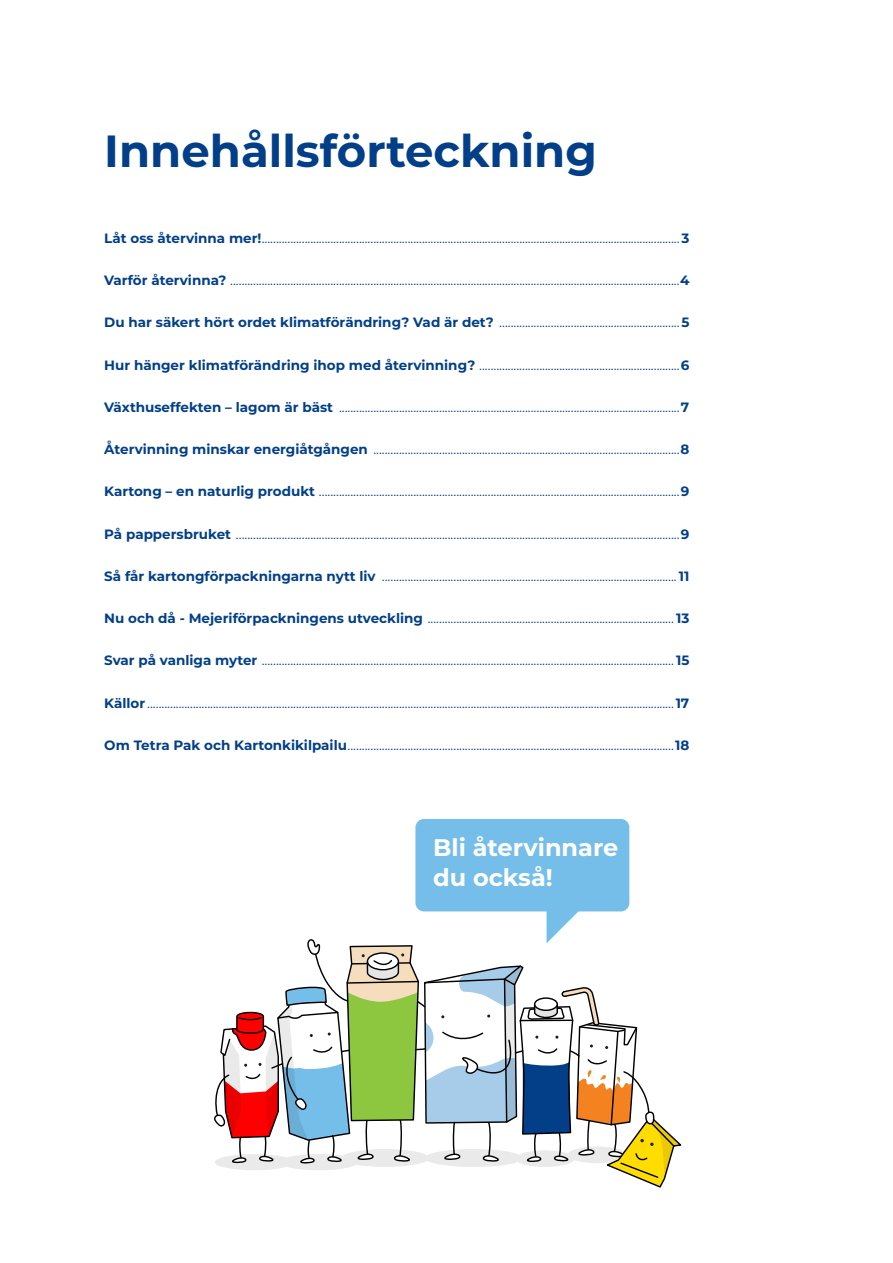
<style>
.page{position:relative;width:893px;height:1263px;background:#fff}
.page>*{position:absolute;margin:0;border:0;box-sizing:border-box;transform-origin:0 0}
.t1{font:700 45px "Montserrat";color:#023f88}
.t2{font:700 24px/30px "Montserrat";color:#fff}
.t3{font:13.5px "Montserrat";color:#023f88}
.s1{font-weight:700}
</style>
<div class="page">
<div style="left:415px;top:819px;width:214px;height:92px;background:#75bee9;border-radius:9px"></div>
<svg style="left:214px;top:901px;width:468px;height:287px"></svg>
<p class="t1" style="left:104px;top:118px;width:494px">Innehållsförteckning</p>
<p class="t3" style="left:104px;top:229px;width:586px"><span class="s1">Låt oss återvinna mer!</span>..................................................................................................................................................<span class="s1">3</span></p>
<p class="t3" style="left:104px;top:271px;width:586px"><span class="s1">Varför återvinna?</span> .............................................................................................................................................................<span class="s1">4</span></p>
<p class="t3" style="left:104px;top:313px;width:587px"><span class="s1">Du har säkert hört ordet klimatförändring? Vad är det?</span> ...............................................................<span class="s1">5</span></p>
<p class="t3" style="left:104px;top:355px;width:586px"><span class="s1">Hur hänger klimatförändring ihop med återvinning?</span> ......................................................................<span class="s1">6</span></p>
<p class="t3" style="left:104px;top:398px;width:586px"><span class="s1">Växthuseffekten – lagom är bäst</span> .......................................................................................................................<span class="s1">7</span></p>
<p class="t3" style="left:104px;top:440px;width:587px"><span class="s1">Återvinning minskar energiåtgången</span> ...........................................................................................................<span class="s1">8</span></p>
<p class="t3" style="left:104px;top:482px;width:586px"><span class="s1">Kartong – en naturlig produkt</span> ..............................................................................................................................<span class="s1">9</span></p>
<p class="t3" style="left:104px;top:524px;width:586px"><span class="s1">På pappersbruket</span> ...........................................................................................................................................................<span class="s1">9</span></p>
<p class="t3" style="left:104px;top:567px;width:587px"><span class="s1">Så får kartongförpackningarna nytt liv</span> .......................................................................................................<span class="s1">11</span></p>
<p class="t3" style="left:104px;top:609px;width:587px"><span class="s1">Nu och då - Mejeriförpackningens utveckling</span> ...................................................................................... <span class="s1">13</span></p>
<p class="t3" style="left:104px;top:651px;width:587px"><span class="s1">Svar på vanliga myter</span> ................................................................................................................................................ <span class="s1">15</span></p>
<p class="t3" style="left:104px;top:693px;width:587px"><span class="s1">Källor</span> ........................................................................................................................................................................................<span class="s1">17</span></p>
<p class="t3" style="left:104px;top:736px;width:587px"><span class="s1">Om Tetra Pak och Kartonkikilpailu</span>..................................................................................................................<span class="s1">18</span></p>
<p class="t2" style="left:433px;top:832px;width:187px">Bli återvinnare du också!</p>
</div>
